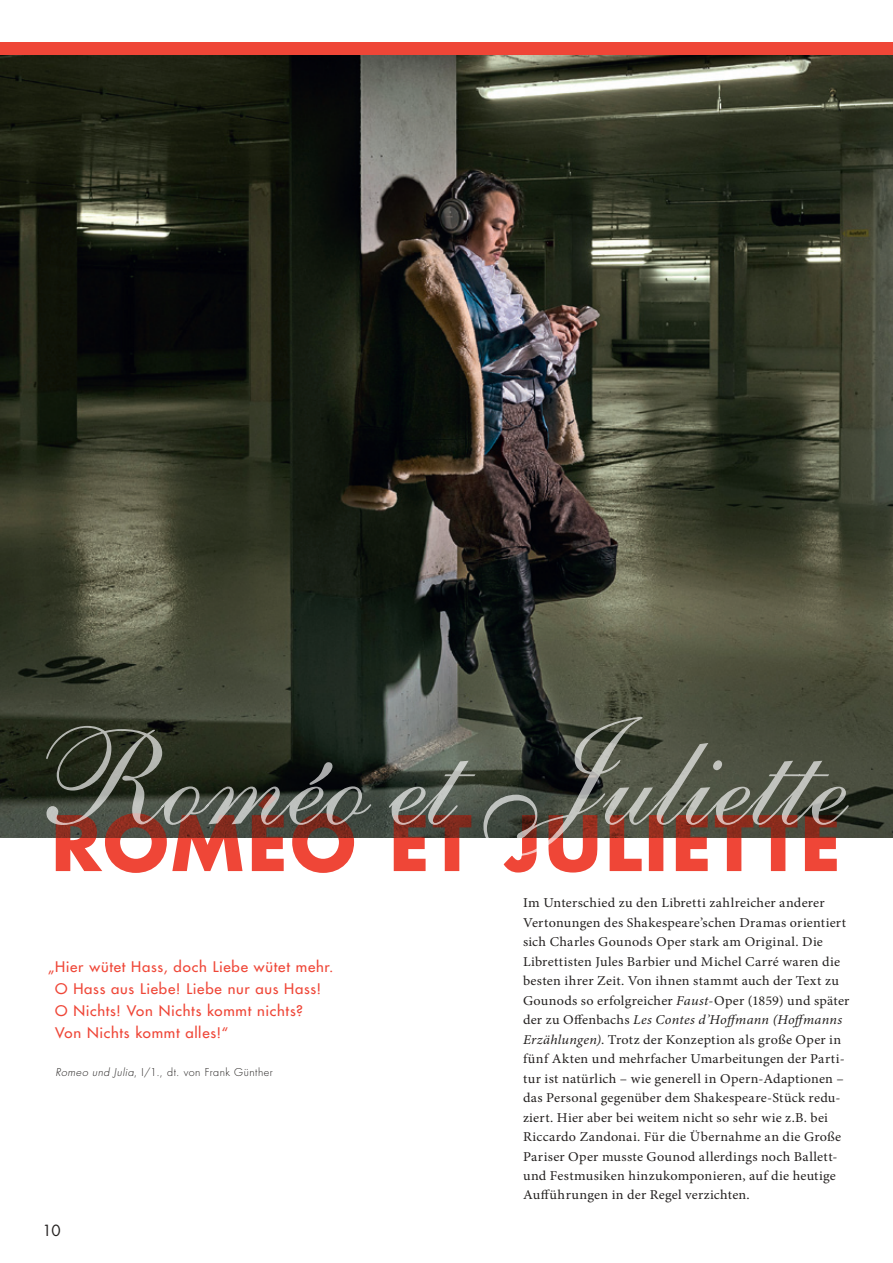
<style>
.page{position:relative;width:893px;height:1263px;background:#fff}
.page>*{position:absolute;margin:0;border:0;box-sizing:border-box;transform-origin:0 0}
.t1{font:15px "Futura";color:#23201f}
.t2{font:14.25px/21.8px "Futura";letter-spacing:.045em;color:#ef4637;scale:1.05 1}
.t3{font:13.5px/19.5px "Minion Pro";letter-spacing:.02em;color:#23201f;scale:1.05 1}
.t4{font:300 10.5px "Futura";letter-spacing:.045em;color:#23201f}
.s1{font-style:italic}
</style>
<div class="page">
<img style="left:0;top:55px;width:893px;height:783px">
<svg style="left:56px;top:856px;width:781px;height:17px"></svg>
<svg style="left:46px;top:717px;width:803px;height:139px"></svg>
<div style="left:0;top:43px;width:893px;height:12px;background:#ef4637"></div>
<p class="t2" style="left:55px;top:956px;width:267px;text-indent:-7px">„Hier wütet Hass, doch Liebe wütet mehr.<br>O Hass aus Liebe! Liebe nur aus Hass!<br>O Nichts! Von Nichts kommt nichts?<br>Von Nichts kommt alles!“</p>
<p class="t4" style="left:55px;top:1065px;width:219px"><span class="s1">Romeo und Julia</span>, I/1., dt. von Frank Günther</p>
<p class="t1" style="left:43px;top:1220px;width:20px">10</p>
<p class="t3" style="left:523px;top:893px;width:312px">Im Unterschied zu den Libretti zahlreicher anderer Vertonungen des Shakespeare’schen Dramas orientiert sich Charles Gounods Oper stark am Original. Die Librettisten Jules Barbier und Michel Carré waren die besten ihrer Zeit. Von ihnen stammt auch der Text zu Gounods so erfolgreicher <span class="s1">Faust</span>-Oper (1859) und später der zu Offenbachs <span class="s1">Les Contes d’Hoffmann (Hoffmanns Erzählungen)</span>. Trotz der Konzeption als große Oper in fünf Akten und mehrfacher Umarbeitungen der Parti&shy;tur ist natürlich – wie generell in Opern-Adaptionen – das Personal gegenüber dem Shakespeare-Stück redu&shy;ziert. Hier aber bei weitem nicht so sehr wie z.B. bei Riccardo Zandonai. Für die Übernahme an die Große Pariser Oper musste Gounod allerdings noch Ballett&shy;und Festmusiken hinzukomponieren, auf die heutige Aufführungen in der Regel verzichten.</p>
</div>
